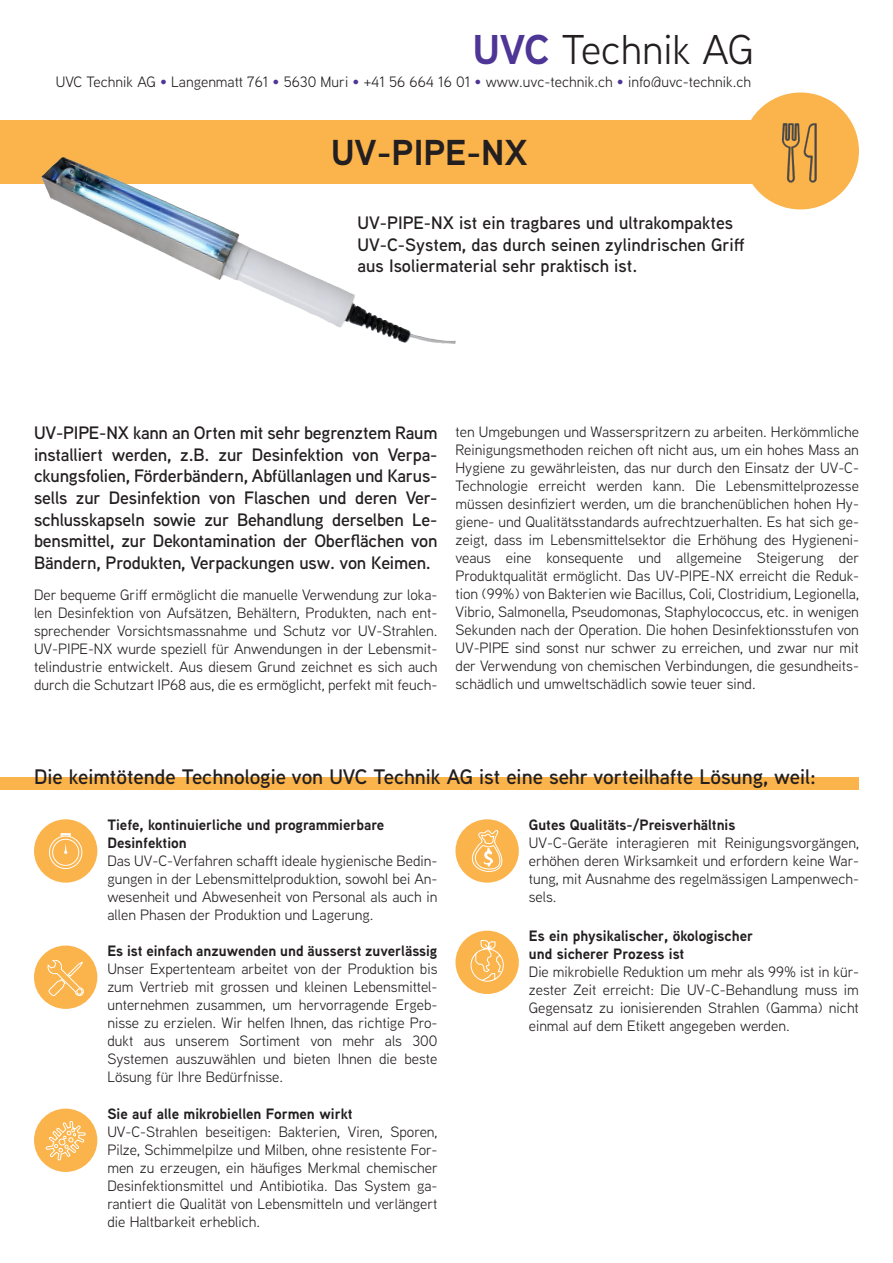
<style>
.page{position:relative;width:893px;height:1263px;background:#fff}
.page>*{position:absolute;margin:0;border:0;box-sizing:border-box;transform-origin:0 0}
.t1{font:41.55px "Aaux Next";color:#231f20}
.t2{font:700 36px "Aaux Next";color:#231f20}
.t3{font:600 21px "Aaux Next";color:#231f20}
.t4{font:600 18px/21.6px "Aaux Next";color:#231f20;text-align:justify}
.t5{font:15px/18px "Aaux Next";color:#231f20;text-align:justify}
.t6{font:700 15px/18px "Aaux Next";color:#231f20}
.s1{font-weight:700;color:#4e3696}
.s2{color:#4e3696}
</style>
<div class="page">
<div style="left:0;top:120px;width:812px;height:63px;background:#fbb44c"></div>
<div style="left:742px;top:93px;width:117px;height:116px;background:#fbb44c;border-radius:50%"></div>
<img style="left:782px;top:123px;width:35px;height:60px">
<div style="left:0;top:777px;width:859px;height:13px;background:#fbb44c"></div>
<div style="left:34px;top:819px;width:63px;height:64px;background:#fbb44c;border-radius:50%"></div>
<div style="left:455px;top:819px;width:64px;height:64px;background:#fbb44c;border-radius:50%"></div>
<div style="left:455px;top:931px;width:64px;height:63px;background:#fbb44c;border-radius:50%"></div>
<div style="left:34px;top:945px;width:63px;height:64px;background:#fbb44c;border-radius:50%"></div>
<div style="left:34px;top:1108px;width:63px;height:64px;background:#fbb44c;border-radius:50%"></div>
<svg style="left:49px;top:833px;width:33px;height:36px"></svg>
<svg style="left:472px;top:830px;width:31px;height:41px"></svg>
<svg style="left:471px;top:940px;width:33px;height:41px"></svg>
<svg style="left:48px;top:960px;width:36px;height:36px"></svg>
<svg style="left:46px;top:1121px;width:39px;height:39px"></svg>
<img style="left:41px;top:157px;width:415px;height:187px">
<h1 class="t1" style="left:473px;top:22px;width:282px"><span class="s1">UVC</span> Technik AG</h1>
<p class="t5" style="left:56px;top:72px;width:697px">UVC Technik AG <span class="s2">•</span> Langenmatt 761 <span class="s2">•</span> 5630 Muri <span class="s2">•</span> +41 56 664 16 01 <span class="s2">•</span> www.uvc-technik.ch <span class="s2">•</span> info@uvc-technik.ch</p>
<h2 class="t2" style="left:331px;top:127px;width:198px">UV-PIPE-NX</h2>
<p class="t4" style="left:357px;top:211px;width:389px;text-align:left">UV-PIPE-NX ist ein tragbares und ultrakompaktes<br>UV-C-System, das durch seinen zylindrischen Griff aus Isoliermaterial sehr praktisch ist.</p>
<p class="t4" style="left:34px;top:422px;width:405px">UV-PIPE-NX kann an Orten mit sehr begrenztem Raum installiert werden, z.B. zur Desinfektion von Verpa&shy;ckungsfolien, Förderbändern, Abfüllanlagen und Karus&shy;sells zur Desinfektion von Flaschen und deren Ver&shy;schlusskapseln sowie zur Behandlung derselben Le&shy;bensmittel, zur Dekontamination der Oberflächen von Bändern, Produkten, Verpackungen usw. von Keimen.</p>
<p class="t5" style="left:34px;top:585px;width:405px">Der bequeme Griff ermöglicht die manuelle Verwendung zur loka&shy;len Desinfektion von Aufsätzen, Behältern, Produkten, nach ent&shy;sprechender Vorsichtsmassnahme und Schutz vor UV-Strahlen.<br>UV-PIPE-NX wurde speziell für Anwendungen in der Lebensmit&shy;telindustrie entwickelt. Aus diesem Grund zeichnet es sich auch durch die Schutzart IP68 aus, die es ermöglicht, perfekt mit feuch-</p>
<p class="t5" style="left:455px;top:422px;width:405px">ten Umgebungen und Wasserspritzern zu arbeiten. Herkömmliche Reinigungsmethoden reichen oft nicht aus, um ein hohes Mass an Hygiene zu gewährleisten, das nur durch den Einsatz der UV-C-Technologie erreicht werden kann. Die Lebensmittelprozesse müssen desinfiziert werden, um die branchenüblichen hohen Hy&shy;giene- und Qualitätsstandards aufrechtzuerhalten. Es hat sich ge&shy;zeigt, dass im Lebensmittelsektor die Erhöhung des Hygieneni&shy;veaus eine konsequente und allgemeine Steigerung der Produktqualität ermöglicht. Das UV-PIPE-NX erreicht die Reduk&shy;tion (99%) von Bakterien wie Bacillus, Coli, Clostridium, Legionella, Vibrio, Salmonella, Pseudomonas, Staphylococcus, etc. in wenigen Sekunden nach der Operation. Die hohen Desinfektionsstufen von UV-PIPE sind sonst nur schwer zu erreichen, und zwar nur mit der Verwendung von chemischen Verbindungen, die gesundheits&shy;schädlich und umweltschädlich sowie teuer sind.</p>
<h3 class="t3" style="left:34px;top:762px;width:783px">Die keimtötende Technologie von UVC Technik AG ist eine sehr vorteilhafte Lösung, weil:</h3>
<p class="t6" style="left:107px;top:815px;width:278px">Tiefe, kontinuierliche und programmierbare<br>Desinfektion</p>
<p class="t5" style="left:107px;top:851px;width:332px">Das UV-C-Verfahren schafft ideale hygienische Bedin&shy;gungen in der Lebensmittelproduktion, sowohl bei An&shy;wesenheit und Abwesenheit von Personal als auch in allen Phasen der Produktion und Lagerung.</p>
<p class="t6" style="left:529px;top:815px;width:208px">Gutes Qualitäts-/Preisverhältnis</p>
<p class="t5" style="left:529px;top:833px;width:332px">UV-C-Geräte interagieren mit Reinigungsvorgängen, erhöhen deren Wirksamkeit und erfordern keine War&shy;tung, mit Ausnahme des regelmässigen Lampenwech&shy;sels.</p>
<p class="t6" style="left:107px;top:941px;width:332px">Es ist einfach anzuwenden und äusserst zuverlässig</p>
<p class="t5" style="left:107px;top:959px;width:332px">Unser Expertenteam arbeitet von der Produktion bis zum Vertrieb mit grossen und kleinen Lebensmittel&shy;unternehmen zusammen, um hervorragende Ergeb&shy;nisse zu erzielen. Wir helfen Ihnen, das richtige Pro&shy;dukt aus unserem Sortiment von mehr als 300<br>Systemen auszuwählen und bieten Ihnen die beste Lösung für Ihre Bedürfnisse.</p>
<p class="t6" style="left:107px;top:1104px;width:247px">Sie auf alle mikrobiellen Formen wirkt</p>
<p class="t5" style="left:107px;top:1122px;width:332px">UV-C-Strahlen beseitigen: Bakterien, Viren, Sporen, Pilze, Schimmelpilze und Milben, ohne resistente For&shy;men zu erzeugen, ein häufiges Merkmal chemischer Desinfektionsmittel und Antibiotika. Das System ga&shy;rantiert die Qualität von Lebensmitteln und verlängert die Haltbarkeit erheblich.</p>
<p class="t6" style="left:529px;top:927px;width:226px">Es ein physikalischer, ökologischer und sicherer Prozess ist</p>
<p class="t5" style="left:529px;top:962px;width:332px">Die mikrobielle Reduktion um mehr als 99% ist in kür&shy;zester Zeit erreicht: Die UV-C-Behandlung muss im Gegensatz zu ionisierenden Strahlen (Gamma) nicht einmal auf dem Etikett angegeben werden.</p>
</div>
